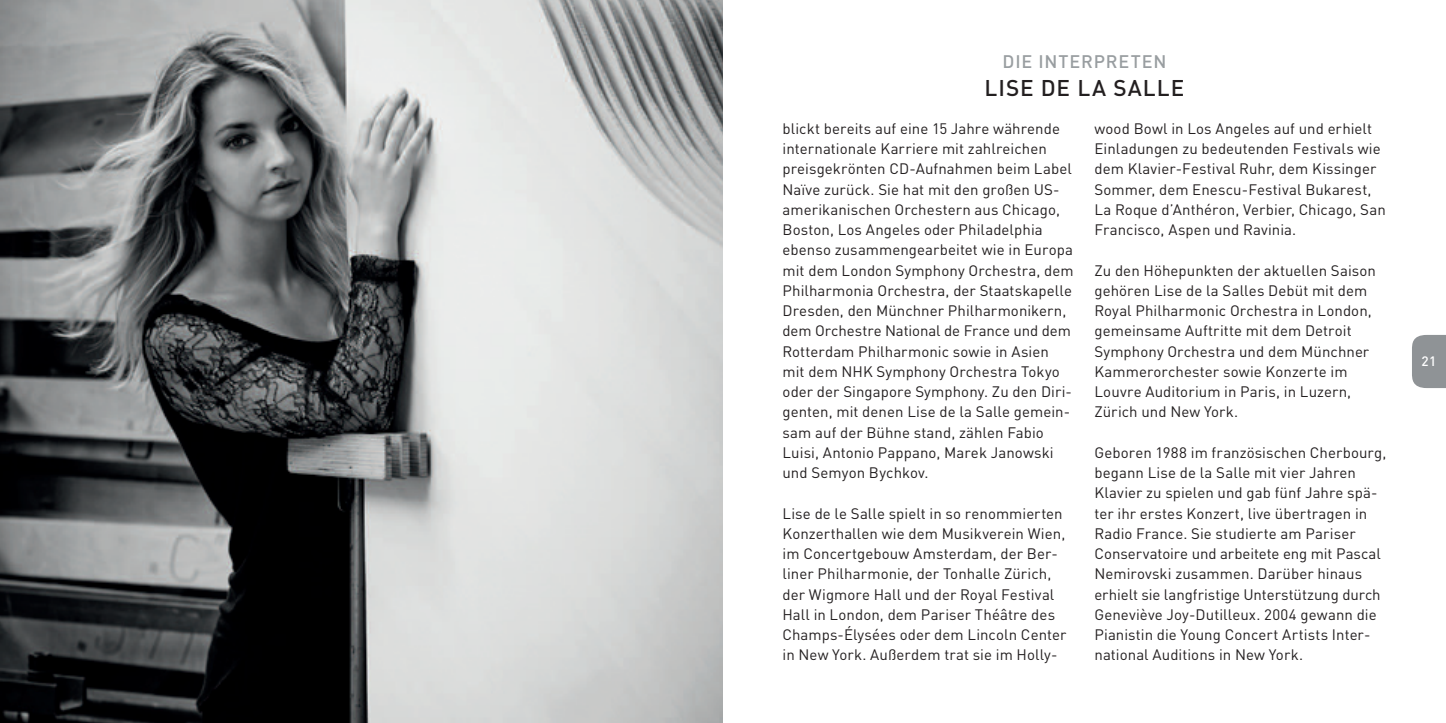
<style>
.page{position:relative;width:1446px;height:723px;background:#fff}
.page>*{position:absolute;margin:0;border:0;box-sizing:border-box;transform-origin:0 0}
.t1{font:500 22.5px "DIN";letter-spacing:.04em;color:#231f20}
.t2{font:500 18px "DIN";letter-spacing:.05em;color:#999ea1}
.t3{font:15px/20.2px "DIN";letter-spacing:.005em;color:#231f20}
.t4{font:500 13.5px "DIN";color:#fff}
</style>
<div class="page">
<div style="left:1412px;top:335px;width:34px;height:53px;background:#8f9396"></div>
<img style="left:0;top:0;width:723px;height:723px">
<p class="t2" style="left:1002px;top:55px;width:165px">DIE INTERPRETEN</p>
<h1 class="t1" style="left:984px;top:80px;width:201px">LISE DE LA SALLE</h1>
<p class="t3" style="left:782px;top:120px;width:293px">blickt bereits auf eine 15 Jahre währende internationale Karriere mit zahlreichen preisgekrönten CD-Aufnahmen beim Label Naïve zurück. Sie hat mit den großen US&shy;amerikanischen Orchestern aus Chicago, Boston, Los Angeles oder Philadelphia ebenso zusammengearbeitet wie in Europa mit dem London Symphony Orchestra, dem Philharmonia Orchestra, der Staatskapelle Dresden, den Münchner Philharmonikern, dem Orchestre National de France und dem Rotterdam Philharmonic sowie in Asien mit dem NHK Symphony Orchestra Tokyo oder der Singapore Symphony. Zu den Diri&shy;genten, mit denen Lise de la Salle gemein&shy;sam auf der Bühne stand, zählen Fabio Luisi, Antonio Pappano, Marek Janowski und Semyon Bychkov.</p>
<p class="t3" style="left:782px;top:505px;width:285px">Lise de le Salle spielt in so renommierten Konzerthallen wie dem Musikverein Wien, im Concertgebouw Amsterdam, der Ber&shy;liner Philharmonie, der Tonhalle Zürich, der Wigmore Hall und der Royal Festival Hall in London, dem Pariser Théâtre des Champs-Élysées oder dem Lincoln Center in New York. Außerdem trat sie im Holly-</p>
<p class="t3" style="left:1094px;top:120px;width:293px">wood Bowl in Los Angeles auf und erhielt Einladungen zu bedeutenden Festivals wie dem Klavier-Festival Ruhr, dem Kissinger Sommer, dem Enescu-Festival Bukarest, La Roque d’Anthéron, Verbier, Chicago, San Francisco, Aspen und Ravinia.</p>
<p class="t3" style="left:1094px;top:262px;width:283px">Zu den Höhepunkten der aktuellen Saison gehören Lise de la Salles Debüt mit dem Royal Philharmonic Orchestra in London, gemeinsame Auftritte mit dem Detroit Symphony Orchestra und dem Münchner Kammerorchester sowie Konzerte im Louvre Auditorium in Paris, in Luzern, Zürich und New York.</p>
<p class="t3" style="left:1094px;top:444px;width:293px">Geboren 1988 im französischen Cherbourg, begann Lise de la Salle mit vier Jahren Klavier zu spielen und gab fünf Jahre spä&shy;ter ihr erstes Konzert, live übertragen in Radio France. Sie studierte am Pariser Conservatoire und arbeitete eng mit Pascal Nemirovski zusammen. Darüber hinaus erhielt sie langfristige Unterstützung durch Geneviève Joy-Dutilleux. 2004 gewann die Pianistin die Young Concert Artists Inter&shy;national Auditions in New York.</p>
<p class="t4" style="left:1421px;top:356px;width:16px">21</p>
</div>
